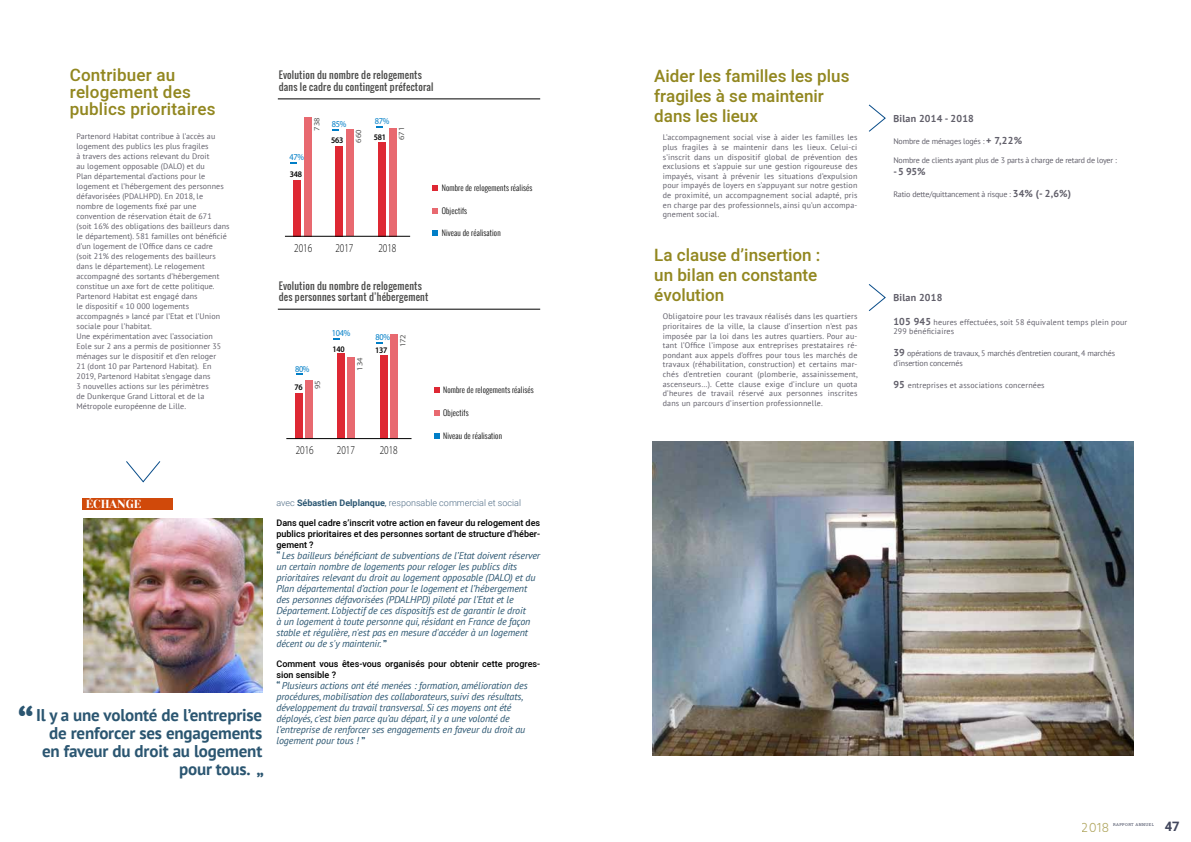
<style>
.page{position:relative;width:1191px;height:842px;background:#fff}
.page>*{position:absolute;margin:0;border:0;box-sizing:border-box;transform-origin:0 0}
.t1{font:700 42px "PT Sans";color:#2b5671}
.t2{font:500 17px/20px "Heebo";color:#928720}
.t3{font:700 17px/18px "PT Sans";letter-spacing:-.01em;color:#2b5671;text-align:right}
.t4{font:300 13.7px "Hind";color:#a0943e}
.t5{font:700 13px "Heebo";color:#42475d}
.t6{font:300 11.9px "Myriad Pro";color:#000;scale:.77 1}
.t7{font:11.6px "Yeseva One";color:#fff}
.t8{font:italic 10px/11px "PT Sans";letter-spacing:-.01em;color:#2b5671}
.t9{font:700 10px "PT Sans";letter-spacing:.02em;color:#615f6a}
.t10{font:9.6px/11.6px "Oswald";letter-spacing:.02em;color:#4a4a49}
.t11{font:500 9px/10.8px "Heebo";color:#000;text-align:justify}
.t12{font:300 9px "Roboto";color:#4f6c85}
.t13{font:9px "Myriad Pro";letter-spacing:-.04em;color:#007ec7;scale:.93 1}
.t14{font:600 8.5px "Myriad Pro";letter-spacing:-.04em;color:#000;scale:.93 1}
.t15{font:8px/10px "PT Sans";letter-spacing:.01em;color:#615f6a}
.t16{font:8px/10px "PT Sans";letter-spacing:-.02em;color:#615f6a}
.t17{font:300 7.9px "Oswald";letter-spacing:.02em;color:#000}
.t18{font:7.9px "Myriad Pro";color:#575756;scale:1.08 1}
.t19{font:4px "Roboto Slab";letter-spacing:.09em;color:#42475d}
.s1{font-size:19px}
.s2{font-weight:700;color:#2b5671}
.s3{font-weight:400}
.s4{font-weight:700;font-style:normal}
.s5{font-weight:700;font-size:10px}
</style>
<div class="page">
<div style="left:82px;top:498px;width:90px;height:12px;background:#d0490a"></div>
<img style="left:83px;top:519px;width:179px;height:173px">
<svg style="left:126px;top:461px;width:35px;height:22px"></svg>
<hr style="left:278px;top:99px;width:262px;height:1px;background:#000">
<div style="left:304px;top:117px;width:7px;height:119px;background:#e86970"></div>
<div style="left:346px;top:129px;width:7px;height:107px;background:#e86970"></div>
<div style="left:389px;top:128px;width:7px;height:108px;background:#e86970"></div>
<div style="left:379px;top:142px;width:7px;height:94px;background:#de2833"></div>
<div style="left:336px;top:146px;width:7px;height:90px;background:#de2833"></div>
<div style="left:294px;top:180px;width:7px;height:56px;background:#de2833"></div>
<hr style="left:285px;top:236px;width:125px;height:1px;background:#000">
<svg style="left:432px;top:185px;width:6px;height:5px"></svg>
<svg style="left:432px;top:208px;width:6px;height:5px"></svg>
<svg style="left:432px;top:231px;width:6px;height:5px"></svg>
<svg style="left:290px;top:162px;width:7px;height:2px"></svg>
<hr style="left:278px;top:309px;width:262px;height:1px;background:#000">
<div style="left:305px;top:380px;width:8px;height:59px;background:#e86970"></div>
<div style="left:347px;top:357px;width:8px;height:82px;background:#e86970"></div>
<div style="left:390px;top:334px;width:8px;height:105px;background:#e86970"></div>
<div style="left:380px;top:355px;width:7px;height:84px;background:#de2833"></div>
<div style="left:337px;top:353px;width:7px;height:86px;background:#de2833"></div>
<div style="left:295px;top:393px;width:7px;height:46px;background:#de2833"></div>
<hr style="left:286px;top:438px;width:125px;height:1px;background:#000">
<svg style="left:434px;top:387px;width:6px;height:6px"></svg>
<svg style="left:434px;top:410px;width:6px;height:6px"></svg>
<svg style="left:434px;top:433px;width:6px;height:5px"></svg>
<svg style="left:333px;top:338px;width:7px;height:2px"></svg>
<svg style="left:868px;top:284px;width:18px;height:27px"></svg>
<svg style="left:868px;top:104px;width:18px;height:28px"></svg>
<img style="left:652px;top:441px;width:482px;height:314px">
<h2 class="t2" style="left:70px;top:67px;width:147px;line-height:17px">Contribuer au relogement des publics prioritaires</h2>
<p class="t15" style="left:77px;top:131px;width:155px">Partenord Habitat contribue à l’accès au logement des publics les plus fragiles<br>à travers des actions relevant du Droit<br>au logement opposable (DALO) et du<br>Plan départemental d’actions pour le logement et l’hébergement des personnes défavorisées (PDALHPD). En 2018, le nombre de logements fixé par une convention de réservation était de 671<br>(soit 16% des obligations des bailleurs dans le département). 581 familles ont bénéficié d’un logement de l’Office dans ce cadre (soit 21% des relogements des bailleurs dans le département). Le relogement accompagné des sortants d’hébergement constitue un axe fort de cette politique.<br>Partenord Habitat est engagé dans<br>le dispositif « 10 000 logements accompagnés » lancé par l’Etat et l’Union sociale pour l’habitat.<br>Une expérimentation avec l’association Eole sur 2 ans a permis de positionner 35 ménages sur le dispositif et d’en reloger<br>21 (dont 10 par Partenord Habitat). En 2019, Partenord Habitat s’engage dans<br>3 nouvelles actions sur les périmètres<br>de Dunkerque Grand Littoral et de la Métropole européenne de Lille.</p>
<p class="t10" style="left:279px;top:69px;width:156px">Evolution du nombre de relogements dans le cadre du contingent préfectoral</p>
<p class="t13" style="left:289px;top:152px;width:17px">47%</p>
<p class="t14" style="left:290px;top:169px;width:14px">348</p>
<p class="t18" style="left:312px;top:131px;width:14px;rotate:-90deg">738</p>
<p class="t13" style="left:332px;top:119px;width:17px">85%</p>
<p class="t13" style="left:375px;top:116px;width:17px">87%</p>
<p class="t18" style="left:353px;top:143px;width:14px;rotate:-90deg">660</p>
<p class="t18" style="left:397px;top:140px;width:14px;rotate:-90deg">671</p>
<p class="t14" style="left:331px;top:134px;width:14px">563</p>
<p class="t14" style="left:374px;top:132px;width:14px">581</p>
<h3 class="t6" style="left:294px;top:241px;width:25px">2016</h3>
<h3 class="t6" style="left:335px;top:241px;width:25px">2017</h3>
<h3 class="t6" style="left:378px;top:241px;width:25px">2018</h3>
<p class="t17" style="left:442px;top:182px;width:92px">Nombre de relogements réalisés</p>
<p class="t17" style="left:442px;top:205px;width:27px">Objectifs</p>
<p class="t17" style="left:442px;top:227px;width:60px">Niveau de réalisation</p>
<p class="t10" style="left:279px;top:280px;width:151px">Evolution du nombre de relogements des personnes sortant d’hébergement</p>
<p class="t13" style="left:295px;top:363px;width:17px">80%</p>
<p class="t14" style="left:294px;top:382px;width:10px">76</p>
<p class="t18" style="left:312px;top:389px;width:10px;rotate:-90deg">95</p>
<p class="t13" style="left:332px;top:328px;width:21px">104%</p>
<p class="t13" style="left:375px;top:331px;width:17px">80%</p>
<p class="t14" style="left:333px;top:344px;width:14px">140</p>
<p class="t14" style="left:375px;top:345px;width:14px">137</p>
<p class="t18" style="left:355px;top:371px;width:14px;rotate:-90deg">134</p>
<p class="t18" style="left:398px;top:347px;width:14px;rotate:-90deg">172</p>
<h3 class="t6" style="left:296px;top:444px;width:25px">2016</h3>
<h3 class="t6" style="left:337px;top:444px;width:25px">2017</h3>
<h3 class="t6" style="left:380px;top:444px;width:25px">2018</h3>
<p class="t17" style="left:443px;top:384px;width:92px">Nombre de relogements réalisés</p>
<p class="t17" style="left:443px;top:407px;width:27px">Objectifs</p>
<p class="t17" style="left:443px;top:430px;width:60px">Niveau de réalisation</p>
<h3 class="t7" style="left:86px;top:496px;width:57px">ÉCHANGE</h3>
<h1 class="t1" style="left:18px;top:697px;width:18px">“</h1>
<h2 class="t3" style="left:36px;top:706px;width:229px">Il y a une volonté de l’entreprise de renforcer ses engagements en faveur du droit au logement pour tous. <span class="s1">„</span></h2>
<p class="t12" style="left:276px;top:496px;width:246px">avec <span class="s2">Sébastien Delplanque</span><span class="s3">,</span> responsable commercial et social</p>
<p class="t11" style="left:276px;top:517px;width:265px">Dans quel cadre s’inscrit votre action en faveur du relogement des publics prioritaires et des personnes sortant de structure d’héber&shy;gement ?</p>
<p class="t8" style="left:276px;top:549px;width:265px"><span class="s4">“</span> Les bailleurs bénéficiant de subventions de l’Etat doivent réserver un certain nombre de logements pour reloger les publics dits prioritaires relevant du droit au logement opposable (DALO) et du Plan départemental d’action pour le logement et l’hébergement des personnes défavorisées (PDALHPD) piloté par l’Etat et le Département. L’objectif de ces dispositifs est de garantir le droit<br>à un logement à toute personne qui, résidant en France de façon stable et régulière, n'est pas en mesure d'accéder à un logement décent ou de s'y maintenir. <span class="s4">”</span></p>
<p class="t11" style="left:276px;top:658px;width:265px">Comment vous êtes-vous organisés pour obtenir cette progres&shy;sion sensible ?</p>
<p class="t8" style="left:276px;top:679px;width:253px"><span class="s4">“</span> Plusieurs actions ont été menées : formation, amélioration des procédures, mobilisation des collaborateurs, suivi des résultats, développement du travail transversal. Si ces moyens ont été déployés, c’est bien parce qu’au départ, il y a une volonté de l’entreprise de renforcer ses engagements en faveur du droit au logement pour tous ! <span class="s4">”</span></p>
<h2 class="t2" style="left:654px;top:66px;width:197px">Aider les familles les plus fragiles à se maintenir dans les lieux</h2>
<p class="t15" style="left:663px;top:133px;width:196px;line-height:9.6px;text-align:justify">L’accompagnement social vise à aider les familles les plus fragiles à se maintenir dans les lieux. Celui-ci s’inscrit dans un dispositif global de prévention des exclusions et s’appuie sur une gestion rigoureuse des impayés, visant à prévenir les situations d’expulsion pour impayés de loyers en s’appuyant sur notre gestion de proximité, un accompagnement social adapté, pris en charge par des professionnels, ainsi qu’un accompa&shy;gnement social.</p>
<h2 class="t2" style="left:654px;top:245px;width:168px">La clause d’insertion : un bilan en constante évolution</h2>
<p class="t15" style="left:663px;top:312px;width:197px;line-height:9.6px;text-align:justify">Obligatoire pour les travaux réalisés dans les quartiers prioritaires de la ville, la clause d’insertion n’est pas imposée par la loi dans les autres quartiers. Pour au&shy;tant l’Office l’impose aux entreprises prestataires ré&shy;pondant aux appels d’offres pour tous les marchés de travaux (réhabilitation, construction) et certains mar&shy;chés d’entretien courant (plomberie, assainissement, ascenseurs…). Cette clause exige d’inclure un quota d’heures de travail réservé aux personnes inscrites dans un parcours d’insertion professionnelle.</p>
<p class="t9" style="left:893px;top:112px;width:82px">Bilan 2014 - 2018</p>
<p class="t16" style="left:893px;top:136px;width:130px">Nombre de ménages logés : <span class="s5">+ 7,22%</span></p>
<p class="t16" style="left:893px;top:155px;width:225px">Nombre de clients ayant plus de 3 parts à charge de retard de loyer :</p>
<p class="t9" style="left:893px;top:165px;width:34px">- 5 95%</p>
<p class="t16" style="left:893px;top:189px;width:179px">Ratio dette/quittancement à risque : <span class="s5">34% (- 2,6%)</span></p>
<p class="t9" style="left:893px;top:291px;width:50px">Bilan 2018</p>
<p class="t15" style="left:893px;top:317px;width:235px;line-height:9.6px"><span class="s5">105 945</span> heures effectuées, soit 58 équivalent temps plein pour<br>299 bénéficiaires</p>
<p class="t16" style="left:893px;top:348px;width:223px"><span class="s5">39</span> opérations de travaux, 5 marchés d’entretien courant, 4 marchés d’insertion concernés</p>
<p class="t15" style="left:893px;top:379px;width:153px"><span class="s5">95</span> entreprises et associations concernées</p>
<h3 class="t4" style="left:1081px;top:818px;width:29px">2018</h3>
<p class="t19" style="left:1113px;top:822px;width:42px">RAPPORT ANNUEL</p>
<h3 class="t5" style="left:1164px;top:817px;width:16px">47</h3>
</div>
